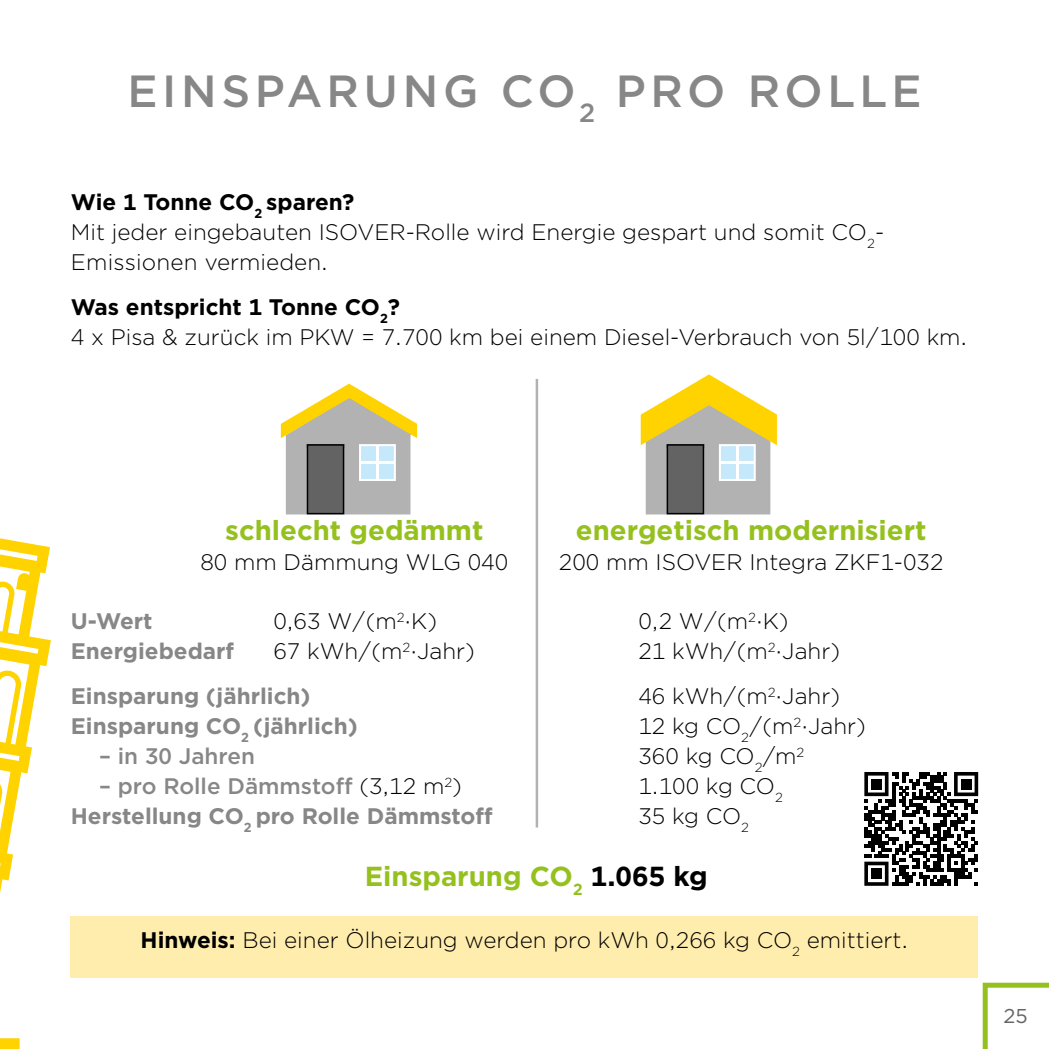
<style>
.page{position:relative;width:1049px;height:1049px;background:#fff}
.page>*{position:absolute;margin:0;border:0;box-sizing:border-box;transform-origin:0 0}
.t1{font:500 45px "Gotham";letter-spacing:.1em;color:#878787}
.Copy_Bold_9pt{font:700 27.5px "Gotham";color:#95c11f}
.Copy_Light_9pt{font:700 27.5px "Gotham";color:#95c11f}
.Copy_Light_9pt-2{font:300 22.5px/30px "Gotham";color:#000}
.Copy_Light_9pt-3{font:700 22.5px "Gotham";color:#878787}
.Copy_Bold_9pt-2{font:300 22.5px "Gotham";color:#000}
.Copy_Light_9pt-4{font:500 22.5px "Gotham";color:#878787}
.Copy_Light_9pt-5{font:700 22.5px "Gotham";color:#000}
.Copy_Bold_9pt-3{font:700 22.5px "Gotham";color:#000}
.t2{font:20px "Gotham";color:#646363}
.s1{font-weight:300;color:#000}
.s2{color:#000}
.s3{font-weight:700}
</style>
<div class="page">
<svg style="left:864px;top:772px;width:114px;height:114px"></svg>
<div style="left:871px;top:779px;width:10px;height:10px;background:#000"></div>
<div style="left:961px;top:779px;width:10px;height:10px;background:#000"></div>
<div style="left:871px;top:868px;width:10px;height:11px;background:#000"></div>
<svg style="left:0;top:538px;width:51px;height:511px"></svg>
<svg style="left:281px;top:384px;width:136px;height:130px"></svg>
<hr style="left:376px;top:446px;width:3px;height:34px;background:#fff">
<hr style="left:360px;top:462px;width:34px;height:2px;background:#fff">
<svg style="left:641px;top:374px;width:136px;height:140px"></svg>
<hr style="left:736px;top:446px;width:2px;height:34px;background:#fff">
<hr style="left:720px;top:462px;width:34px;height:2px;background:#fff">
<hr style="left:536px;top:379px;width:2px;height:448px;background:#b3b2b2">
<div style="left:71px;top:916px;width:907px;height:62px;background:#ffedae"></div>
<svg style="left:983px;top:983px;width:66px;height:66px"></svg>
<p class="t1" style="left:127px;top:62px;width:796px">EINSPARUNG CO<sub>2</sub> PRO ROLLE</p>
<p class="Copy_Bold_9pt-3" style="left:71px;top:187px;width:285px">Wie 1 Tonne CO<sub>2</sub> sparen?</p>
<p class="Copy_Light_9pt-2" style="left:71px;top:216px;width:815px">Mit jeder eingebauten ISOVER-Rolle wird Energie gespart und somit CO<sub>2</sub>-<br>Emissionen vermieden.</p>
<p class="Copy_Light_9pt-5" style="left:71px;top:292px;width:331px">Was entspricht 1 Tonne CO<sub>2</sub>?</p>
<p class="Copy_Light_9pt-2" style="left:71px;top:321px;width:898px">4 x Pisa &amp; zurück im PKW = 7.700 km bei einem Diesel-Verbrauch von 5l/100 km.</p>
<p class="Copy_Bold_9pt" style="left:225px;top:512px;width:260px">schlecht gedämmt</p>
<p class="Copy_Light_9pt-2" style="left:200px;top:546px;width:309px">80 mm Dämmung WLG 040</p>
<p class="Copy_Bold_9pt" style="left:576px;top:512px;width:352px">energetisch modernisiert</p>
<p class="Copy_Light_9pt-2" style="left:559px;top:546px;width:386px">200 mm ISOVER Integra ZKF1-032</p>
<p class="Copy_Light_9pt-3" style="left:71px;top:606px;width:83px">U-Wert</p>
<p class="Copy_Light_9pt-2" style="left:273px;top:606px;width:165px">0,63 W/(m<sup>2</sup>·K)</p>
<p class="Copy_Light_9pt-2" style="left:638px;top:606px;width:152px">0,2 W/(m<sup>2</sup>·K)</p>
<p class="Copy_Light_9pt-3" style="left:71px;top:636px;width:165px">Energiebedarf</p>
<p class="Copy_Light_9pt-2" style="left:273px;top:636px;width:203px">67 kWh/(m<sup>2</sup>·Jahr)</p>
<p class="Copy_Light_9pt-2" style="left:638px;top:636px;width:203px">21 kWh/(m<sup>2</sup>·Jahr)</p>
<p class="Copy_Light_9pt-3" style="left:71px;top:681px;width:241px">Einsparung (jährlich)</p>
<p class="Copy_Light_9pt-2" style="left:638px;top:681px;width:203px">46 kWh/(m<sup>2</sup>·Jahr)</p>
<p class="Copy_Light_9pt-3" style="left:71px;top:711px;width:288px">Einsparung CO<sub>2</sub> (jährlich)</p>
<p class="Copy_Light_9pt-2" style="left:638px;top:711px;width:229px">12 kg CO<sub>2</sub>/(m<sup>2</sup>·Jahr)</p>
<p class="Copy_Light_9pt-4" style="left:99px;top:742px;width:157px">– in 30 Jahren</p>
<p class="Copy_Light_9pt-2" style="left:638px;top:741px;width:167px">360 kg CO<sub>2</sub>/m<sup>2</sup></p>
<p class="Copy_Light_9pt-4" style="left:99px;top:772px;width:364px">– pro Rolle Dämmstoff <span class="s1">(3,12 m</span><sup>2</sup><span class="s1">)</span></p>
<p class="Copy_Light_9pt-2" style="left:638px;top:771px;width:146px">1.100 kg CO<sub>2</sub></p>
<p class="Copy_Light_9pt-3" style="left:71px;top:801px;width:423px">Herstellung CO<sub>2</sub> pro Rolle Dämmstoff</p>
<p class="Copy_Light_9pt-2" style="left:638px;top:801px;width:112px">35 kg CO<sub>2</sub></p>
<p class="Copy_Light_9pt" style="left:365px;top:858px;width:344px">Einsparung CO<sub>2</sub> <span class="s2">1.065 kg</span></p>
<p class="Copy_Bold_9pt-2" style="left:141px;top:926px;width:769px"><span class="s3">Hinweis:</span> Bei einer Ölheizung werden pro kWh 0,266 kg CO<sub>2</sub> emittiert.</p>
<p class="t2" style="left:1003px;top:1003px;width:26px">25</p>
</div>
